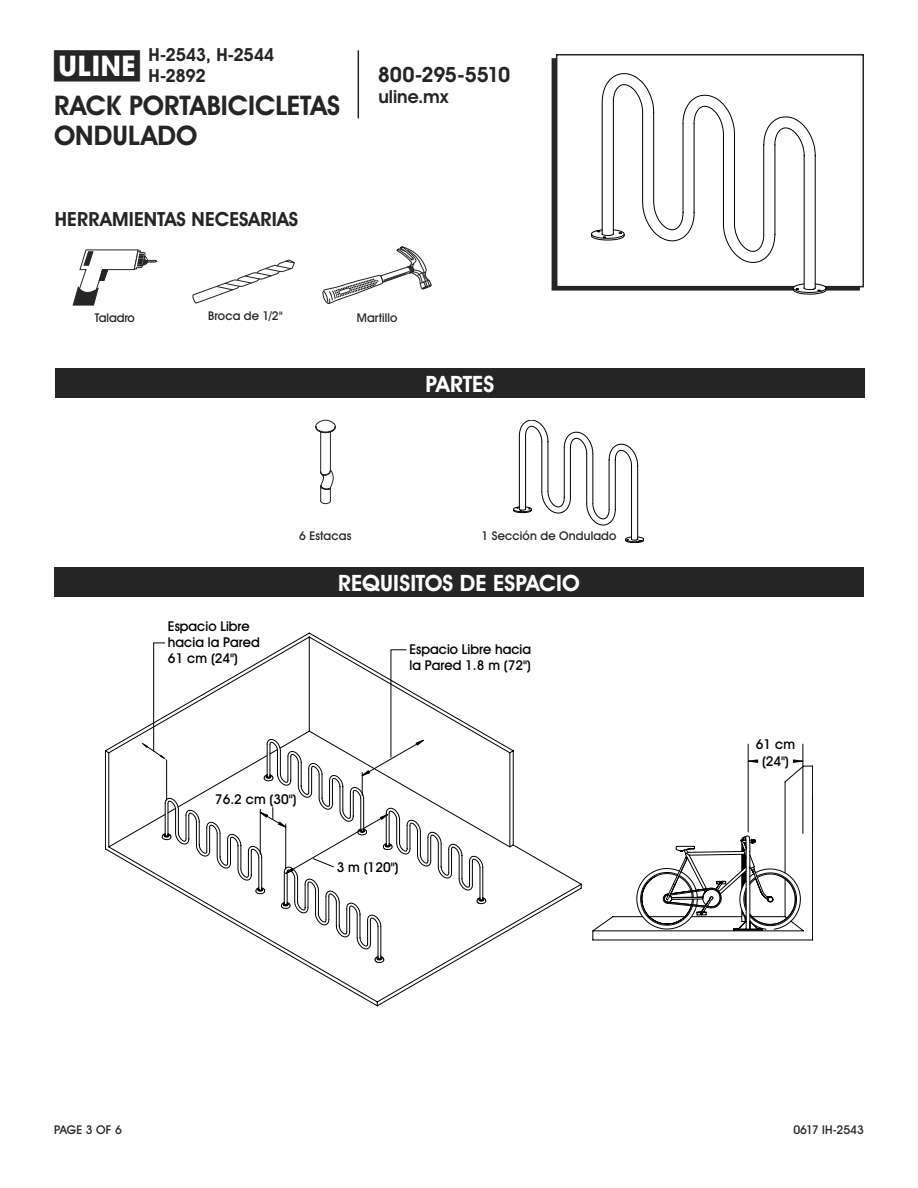
<style>
.page{position:relative;width:918px;height:1188px;background:#fff}
.page>*{position:absolute;margin:0;border:0;box-sizing:border-box;transform-origin:0 0}
.t1{font:700 28.5px "Uline Two Knine";color:#252525}
.t2{font:700 27px/30px "Uline Two Knine";color:#252525}
.t3{font:700 22.5px "Uline Two Knine";color:#fff}
.t4{font:700 21px "Uline Two Knine";letter-spacing:-.02em;color:#252525}
.t5{font:700 19.5px "Uline Two Knine";letter-spacing:.005em;color:#252525}
.t6{font:700 18px/21px "Uline Two Knine";letter-spacing:-.015em;color:#252525}
.t7{font:13.5px/16.2px "Uline Two Knine";color:#010102}
.t8{font:12px "Uline Two Knine";letter-spacing:.015em;color:#252525}
.t9{font:12px "Uline Two Knine";letter-spacing:-.005em;color:#252525}
</style>
<div class="page">
<hr style="left:358px;top:50px;width:1px;height:68px;background:#252525">
<div style="left:54px;top:567px;width:810px;height:30px;background:#252525"></div>
<div style="left:556px;top:54px;width:308px;height:233px;border:2px solid #252525"></div>
<svg style="left:105px;top:633px;width:348px;height:373px"></svg>
<svg style="left:141px;top:642px;width:672px;height:321px"></svg>
<svg style="left:591px;top:84px;width:235px;height:210px"></svg>
<svg style="left:73px;top:249px;width:84px;height:56px"></svg>
<svg style="left:323px;top:247px;width:109px;height:57px"></svg>
<svg style="left:192px;top:259px;width:103px;height:45px"></svg>
<div style="left:55px;top:368px;width:810px;height:30px;background:#252525"></div>
<svg style="left:315px;top:420px;width:21px;height:84px"></svg>
<svg style="left:513px;top:420px;width:131px;height:123px"></svg>
<h1 class="t1" style="left:54px;top:49px;width:87px">π</h1>
<h3 class="t6" style="left:148px;top:44px;width:127px">H-2543, H-2544<br>H-2892</h3>
<h2 class="t2" style="left:54px;top:90px;width:288px">RACK PORTABICICLETAS<br>ONDULADO</h2>
<h3 class="t5" style="left:55px;top:207px;width:245px">HERRAMIENTAS NECESARIAS</h3>
<h3 class="t4" style="left:378px;top:62px;width:134px">800-295-5510</h3>
<h3 class="t6" style="left:378px;top:86px;width:71px">uline.mx</h3>
<p class="t9" style="left:95px;top:310px;width:42px">Taladro</p>
<p class="t8" style="left:208px;top:309px;width:76px">Broca de 1/2"</p>
<p class="t8" style="left:357px;top:310px;width:42px">Martillo</p>
<h3 class="t3" style="left:426px;top:370px;width:70px">PARTES</h3>
<p class="t8" style="left:299px;top:528px;width:54px">6 Estacas</p>
<p class="t8" style="left:482px;top:528px;width:136px">1 Sección de Ondulado</p>
<p class="t7" style="left:168px;top:618px;width:93px">Espacio Libre hacia la Pared<br>61 cm (24")</p>
<h3 class="t3" style="left:338px;top:569px;width:243px">REQUISITOS DE ESPACIO</h3>
<p class="t7" style="left:410px;top:641px;width:123px">Espacio Libre hacia la Pared 1.8 m (72")</p>
<p class="t7" style="left:215px;top:791px;width:83px">76.2 cm (30")</p>
<p class="t7" style="left:337px;top:859px;width:63px">3 m (120")</p>
<p class="t7" style="left:756px;top:736px;width:41px;text-align:center">61 cm (24")</p>
<p class="t8" style="left:54px;top:1122px;width:69px">PAGE 3 OF 6</p>
<p class="t8" style="left:793px;top:1122px;width:72px">0617 IH-2543</p>
</div>
